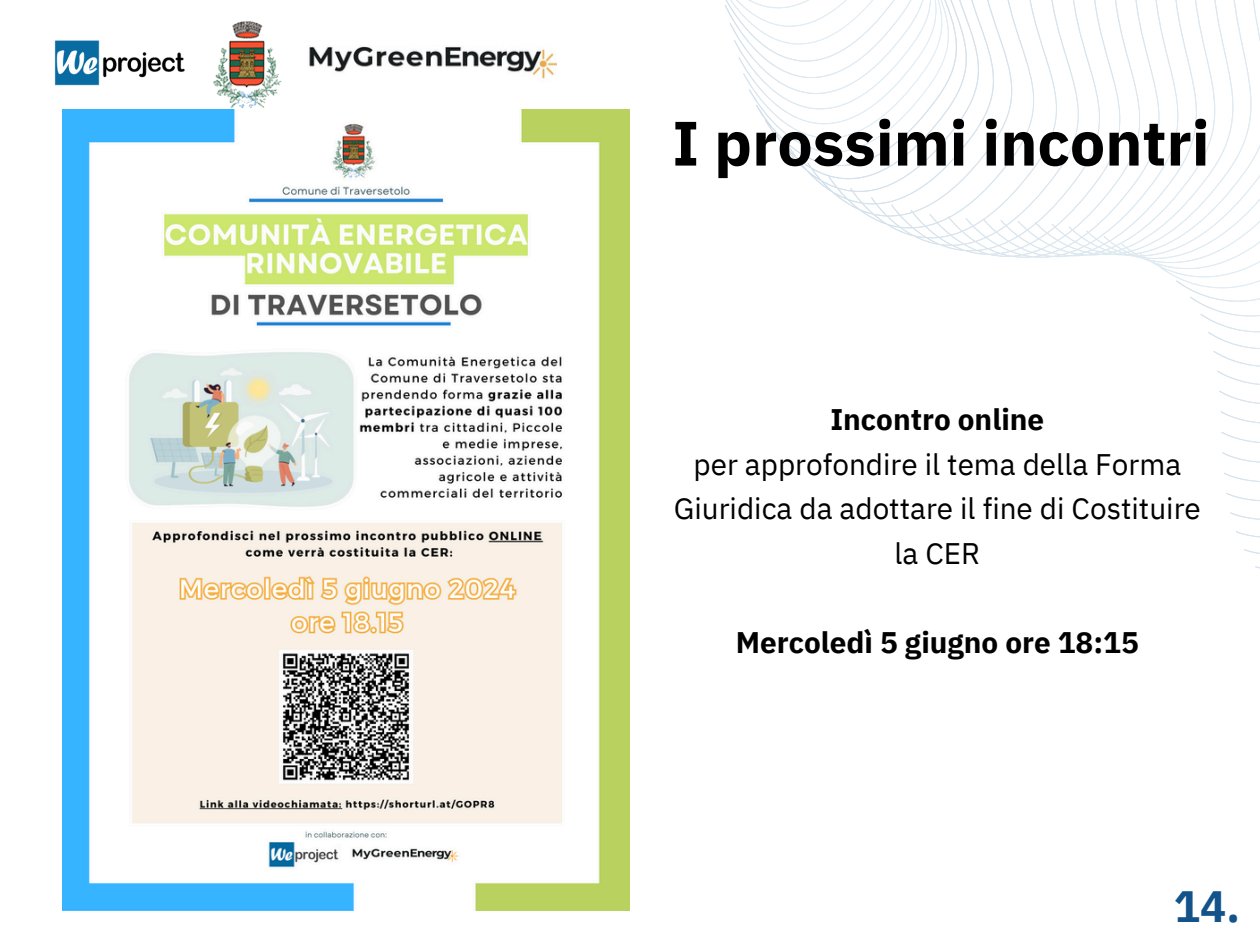
<style>
.page{position:relative;width:1260px;height:945px;background:#fff}
.page>*{position:absolute;margin:0;border:0;box-sizing:border-box;transform-origin:0 0}
.t1{font:700 62.65px "IBM Plex Sans";color:#000}
.t2{font:700 43.75px "IBM Plex Sans";color:#13538a}
.t3{font:29.75px/44.6px "IBM Plex Sans";color:#000;text-align:center}
.t4{font:700 29.75px "IBM Plex Sans";color:#000}
</style>
<div class="page">
<img style="left:54px;top:40px;width:131px;height:46px">
<svg style="left:725px;top:0;width:394px;height:258px"></svg>
<svg style="left:1119px;top:20px;width:14px;height:237px"></svg>
<svg style="left:1133px;top:0;width:127px;height:569px"></svg>
<img style="left:213px;top:21px;width:69px;height:87px">
<img style="left:63px;top:109px;width:567px;height:801px">
<img style="left:309px;top:46px;width:247px;height:35px">
<p class="t1" style="left:672px;top:101px;width:539px">I prossimi incontri</p>
<h1 class="t4" style="left:830px;top:399px;width:215px">Incontro online</h1>
<p class="t3" style="left:674px;top:441px;width:529px">per approfondire il tema della Forma<br>Giuridica da adottare il fine di Costituire la CER</p>
<p class="t4" style="left:736px;top:623px;width:405px">Mercoledì 5 giugno ore 18:15</p>
<p class="t2" style="left:1174px;top:877px;width:68px">14.</p>
</div>
